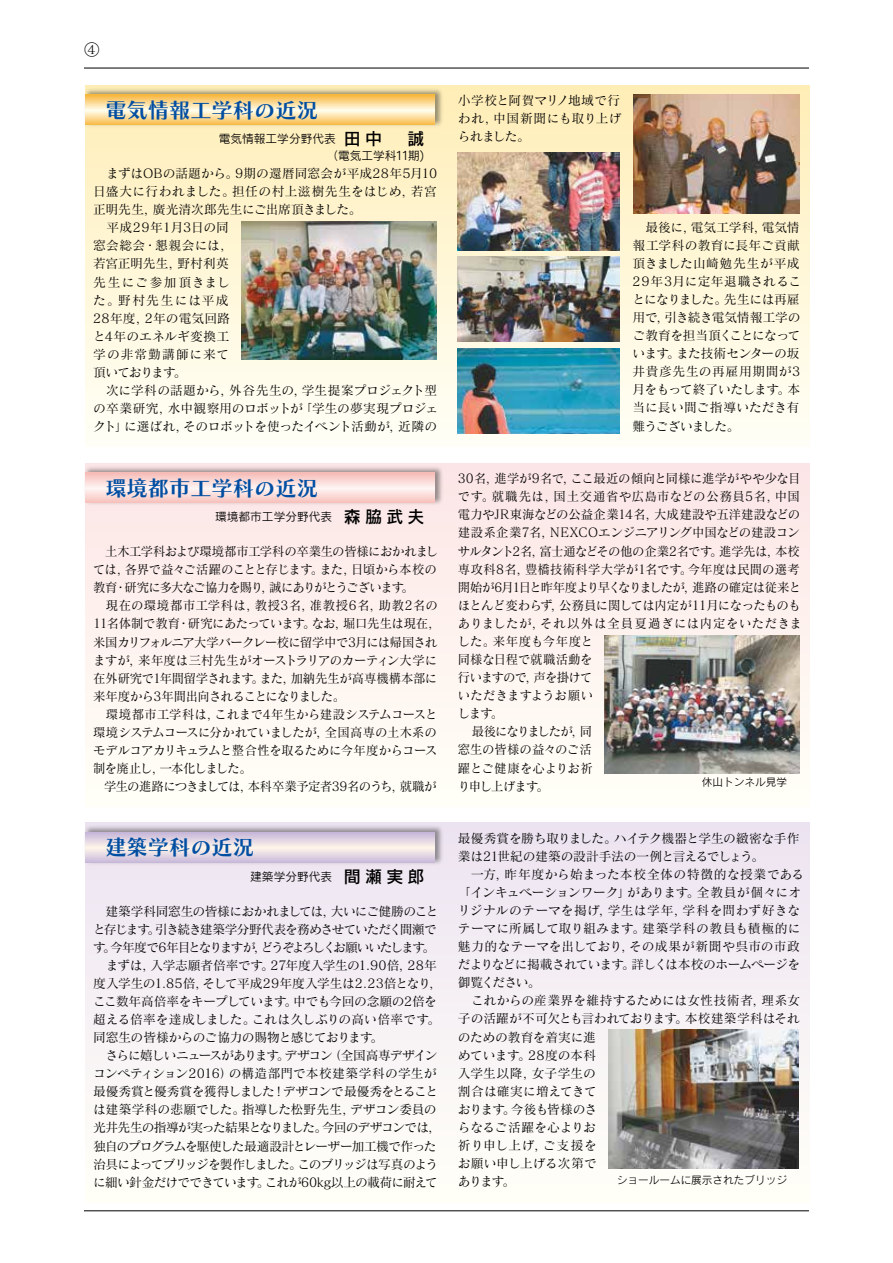
<style>
.page{position:relative;width:893px;height:1263px;background:#fff}
.page>*{position:absolute;margin:0;border:0;box-sizing:border-box;transform-origin:0 0}
.t1{font:21.3px "Chiaro Std B";color:#004ea2}
.t2{font:14.85px "Matisse Pro M";color:#000}
.t3{font:12.75px/18.1px "Matisse Pro M";letter-spacing:-.025em;color:#000}
.t4{font:12.75px/18.1px "Matisse Pro M";letter-spacing:-.055em;color:#000}
.t5{font:12.75px/18.1px "Matisse Pro M";letter-spacing:.005em;color:#000}
.t6{font:12.75px "Matisse Pro M";letter-spacing:-.005em;color:#000}
.t7{font:12.75px "Matisse Pro M";letter-spacing:.015em;color:#000}
.t8{font:12.75px "Matisse Pro M";letter-spacing:-.07em;color:#000}
.t9{font:12.75px "Matisse Pro M";letter-spacing:-.045em;color:#000}
.t10{font:12.75px "Matisse Pro M";letter-spacing:-.05em;color:#000}
.t11{font:12.75px "Matisse Pro M";letter-spacing:.04em;color:#000}
.t12{font:12.75px "Matisse Pro M";letter-spacing:.055em;color:#000}
.t13{font:12.75px "Matisse Pro M";letter-spacing:-.065em;color:#000}
.t14{font:12.75px "Matisse Pro M";letter-spacing:-.09em;color:#000}
.t15{font:12.75px "Matisse Pro M";color:#000}
.t16{font:11.7px/16.5px "Rodin Pro M";color:#000;text-align:right}
.t17{font:10.65px "Rodin Pro M";color:#000}
.s1{font-family:"Rodin Pro DB";font-size:16.95px}
</style>
<div class="page">
<hr style="left:84px;top:68px;width:725px;height:1px;background:#000">
<hr style="left:84px;top:1210px;width:725px;height:1px;background:#000">
<div style="left:85px;top:85px;width:724px;height:362px;background:linear-gradient(to bottom,#feedb6,#fdfef7)"></div>
<div style="left:85px;top:463px;width:724px;height:344px;background:#fef2ee"></div>
<img style="left:241px;top:221px;width:196px;height:139px">
<img style="left:85px;top:86px;width:360px;height:44px">
<svg style="left:85px;top:95px;width:349px;height:30px;background:#fcda97"></svg>
<img style="left:85px;top:464px;width:360px;height:43px">
<svg style="left:85px;top:473px;width:349px;height:30px"></svg>
<div style="left:85px;top:822px;width:724px;height:380px;background:linear-gradient(to bottom,#ede3f1,#fffff7)"></div>
<img style="left:85px;top:824px;width:360px;height:43px">
<svg style="left:85px;top:832px;width:349px;height:30px;background:#e2d6e2"></svg>
<img style="left:605px;top:635px;width:195px;height:139px">
<img style="left:633px;top:95px;width:167px;height:118px">
<img style="left:458px;top:256px;width:161px;height:86px">
<img style="left:458px;top:349px;width:161px;height:85px">
<img style="left:458px;top:152px;width:161px;height:98px">
<img style="left:608px;top:1030px;width:191px;height:138px">
<p class="t2" style="left:85px;top:40px;width:16px">④</p>
<h1 class="t1" style="left:105px;top:96px;width:214px">電気情報工学科の近況</h1>
<p class="t3" style="left:458px;top:91px;width:165px;text-align:justify">小学校と阿賀マリノ地域で行われ，中国新聞にも取り上げられました。</p>
<p class="t16" style="left:219px;top:130px;width:207px">電気情報工学分野代表 <span class="s1">田中　誠</span>（電気工学科１１期)</p>
<p class="t5" style="left:93px;top:164px;width:347px">　まずはOBの話題から。9期の還暦同窓会が平成28年5月10日盛大に行われました。担任の村上滋樹先生をはじめ，若宮正明先生，廣光清次郎先生にご出席頂きました。<br>　平成29年1月3日の同<br>窓会総会・懇親会には，<br>若宮正明先生，野村利英<br>先生にご参加頂きまし<br>た。野村先生には平成<br>28年度，2年の電気回路<br>と4年のエネルギ変換工<br>学の非常勤講師に来て<br>頂いております。<br>　次に学科の話題から，外谷先生の，学生提案プロジェクト型の卒業研究，水中観察用のロボットが「学生の夢実現プロジェクト」に選ばれ，そのロボットを使ったイベント活動が，近隣の</p>
<p class="t3" style="left:633px;top:217px;width:170px">　最後に，電気工学科，電気情報工学科の教育に長年ご貢献頂きました山崎勉先生が平成<br>29年3月に定年退職されることになりました。先生には再雇用で，引き続き電気情報工学のご教育を担当頂くことになっています。また技術センターの坂井貴彦先生の再雇用期間が3月をもって終了いたします。本当に長い間ご指導いただき有難うございました。</p>
<h1 class="t1" style="left:105px;top:475px;width:214px">環境都市工学科の近況</h1>
<p class="t6" style="left:458px;top:470px;width:344px">30名，進学が9名で，ここ最近の傾向と同様に進学がやや少な目</p>
<p class="t11" style="left:458px;top:489px;width:343px">です。就職先は，国土交通省や広島市などの公務員5名，中国</p>
<p class="t6" style="left:458px;top:507px;width:344px">電力やJR東海などの公益企業14名，大成建設や五洋建設などの</p>
<p class="t6" style="left:458px;top:525px;width:343px">建設系企業7名，NEXCOエンジニアリング中国などの建設コン</p>
<p class="t9" style="left:458px;top:543px;width:343px">サルタント2名，富士通などその他の企業2名です。進学先は，本校</p>
<p class="t7" style="left:458px;top:561px;width:343px">専攻科8名，豊橋技術科学大学が1名です。今年度は民間の選考</p>
<p class="t8" style="left:458px;top:579px;width:345px">開始が6月1日と昨年度より早くなりましたが，進路の確定は従来と</p>
<p class="t3" style="left:458px;top:596px;width:344px">ほとんど変わらず，公務員に関しては内定が11月になったものも</p>
<p class="t12" style="left:458px;top:615px;width:345px">ありましたが，それ以外は全員夏過ぎには内定をいただきま</p>
<p class="t7" style="left:458px;top:633px;width:137px">した。来年度も今年度と</p>
<p class="t3" style="left:458px;top:650px;width:136px">同様な日程で就職活動を</p>
<p class="t13" style="left:458px;top:669px;width:136px">行いますので，声を掛けて</p>
<p class="t5" style="left:458px;top:686px;width:137px">いただきますようお願い</p>
<p class="t3" style="left:458px;top:704px;width:47px">します。</p>
<p class="t14" style="left:472px;top:724px;width:122px">最後になりましたが，同</p>
<p class="t15" style="left:458px;top:742px;width:136px">窓生の皆様の益々のご活</p>
<p class="t3" style="left:458px;top:758px;width:137px">躍とご健康を心よりお祈</p>
<p class="t8" style="left:458px;top:778px;width:92px">り申し上げます。</p>
<p class="t16" style="left:215px;top:508px;width:211px">環境都市工学分野代表　<span class="s1">森脇武夫</span></p>
<p class="t3" style="left:93px;top:542px;width:349px">　土木工学科および環境都市工学科の卒業生の皆様におかれましては，各界で益々ご活躍のことと存じます。また，日頃から本校の教育・研究に多大なご協力を賜り，誠にありがとうございます。<br>　現在の環境都市工学科は，教授3名，准教授6名，助教2名の<br>11名体制で教育・研究にあたっています。なお，堀口先生は現在，米国カリフォルニア大学バークレー校に留学中で3月には帰国されますが，来年度は三村先生がオーストラリアのカーティン大学に在外研究で1年間留学されます。また，加納先生が高専機構本部に来年度から3年間出向されることになりました。<br>　環境都市工学科は，これまで4年生から建設システムコースと環境システムコースに分かれていましたが，全国高専の土木系のモデルコアカリキュラムと整合性を取るために今年度からコース制を廃止し，一本化しました。</p>
<p class="t10" style="left:104px;top:778px;width:334px">学生の進路につきましては，本科卒業予定者39名のうち，就職が</p>
<p class="t17" style="left:702px;top:775px;width:87px">休山トンネル見学</p>
<h1 class="t1" style="left:105px;top:834px;width:150px">建築学科の近況</h1>
<p class="t3" style="left:458px;top:828px;width:348px">最優秀賞を勝ち取りました。ハイテク機器と学生の緻密な手作業は21世紀の建築の設計手法の一例と言えるでしょう。<br>　一方，昨年度から始まった本校全体の特徴的な授業である「インキュベーションワーク」があります。全教員が個々にオリジナルのテーマを掲げ，学生は学年，学科を問わず好きなテーマに所属して取り組みます。建築学科の教員も積極的に魅力的なテーマを出しており，その成果が新聞や呉市の市政だよりなどに掲載されています。詳しくは本校のホームページを御覧ください。<br>　これからの産業界を維持するためには女性技術者，理系女子の活躍が不可欠とも言われております。本校建築学科はそれのための教育を着実に進<br>めています。28度の本科<br>入学生以降，女子学生の<br>割合は確実に増えてきて<br>おります。今後も皆様のさ<br>らなるご活躍を心よりお<br>祈り申し上げ，ご支援を<br>お願い申し上げる次第で<br>あります。</p>
<p class="t16" style="left:250px;top:867px;width:176px">建築学分野代表　<span class="s1">間瀬実郎</span></p>
<p class="t4" style="left:93px;top:901px;width:350px">　建築学科同窓生の皆様におかれましては，大いにご健勝のことと存じます。引き続き建築学分野代表を務めさせていただく間瀬です。今年度で6年目となりますが，どうぞよろしくお願いいたします。　まずは，入学志願者倍率です。27年度入学生の1.90倍，28年度入学生の1.85倍，そして平成29年度入学生は2.23倍となり，ここ数年高倍率をキープしています。中でも今回の念願の2倍を超える倍率を達成しました。これは久しぶりの高い倍率です。同窓生の皆様からのご協力の賜物と感じております。<br>　さらに嬉しいニュースがあります。デザコン（全国高専デザインコンペティション2016）の構造部門で本校建築学科の学生が最優秀賞と優秀賞を獲得しました！デザコンで最優秀をとることは建築学科の悲願でした。指導した松野先生，デザコン委員の光井先生の指導が実った結果となりました。今回のデザコンでは，独自のプログラムを駆使した最適設計とレーザー加工機で作った治具によってブリッジを製作しました。このブリッジは写真のように細い針金だけでできています。これが60kg以上の載荷に耐えて</p>
<p class="t17" style="left:617px;top:1173px;width:172px">ショールームに展示されたブリッジ</p>
</div>
